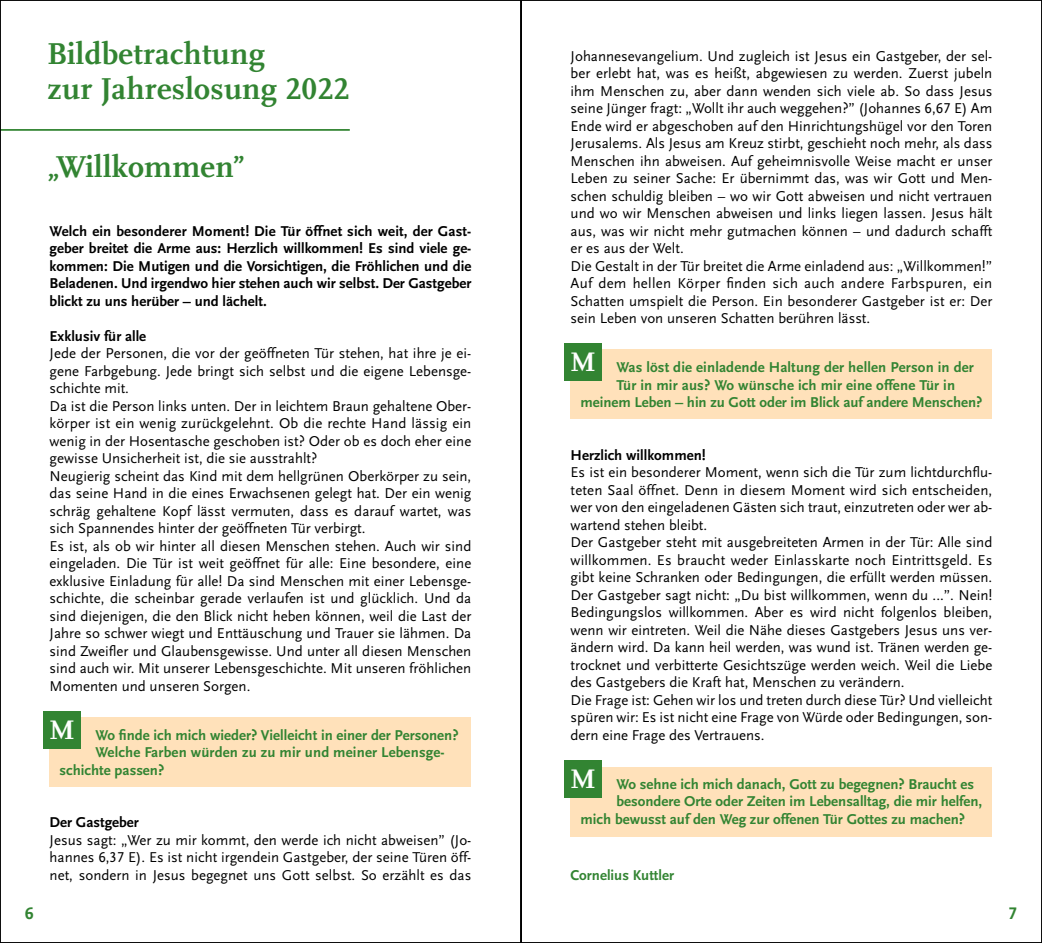
<style>
.page{position:relative;width:1042px;height:943px;background:#fff}
.page>*{position:absolute;margin:0;border:0;box-sizing:border-box;transform-origin:0 0}
.t1{font:700 31.5px/35px "Scala";letter-spacing:.01em;color:#328432}
.t2{font:700 28px "Scala";color:#fff}
.t3{font:700 17.5px "Scala Sans Figures";color:#328432}
.t4{font:14.88px/17.5px "Scala Sans";color:#000}
.t5{font:700 14.88px "Scala Sans";color:#328432}
.t6{font:700 14.88px/17.5px "Scala Sans";color:#000;text-align:justify}
.s1{font-family:"Scala Figures"}
.s2{font-weight:700}
.s3{font-family:"Scala Sans Caps"}
</style>
<div class="page">
<div style="left:570px;top:766px;width:422px;height:70px;background:#ffe1ba"></div>
<div style="left:564px;top:760px;width:37px;height:37px;background:#328432"></div>
<div style="left:50px;top:717px;width:421px;height:69px;background:#ffe1ba"></div>
<div style="left:43px;top:711px;width:38px;height:37px;background:#328432"></div>
<div style="left:570px;top:349px;width:422px;height:70px;background:#ffe1ba"></div>
<div style="left:564px;top:343px;width:37px;height:37px;background:#328432"></div>
<hr style="left:0;top:129px;width:350px;height:2px;background:#328432">
<p class="t1" style="left:47px;top:36px;width:304px">Bildbetrachtung<br>zur Jahreslosung <span class="s1">2022</span></p>
<p class="t1" style="left:47px;top:150px;width:200px">„Willkommen”</p>
<p class="t6" style="left:50px;top:222px;width:423px">Welch ein besonderer Moment! Die Tür öffnet sich weit, der Gast&shy;geber breitet die Arme aus: Herzlich willkommen! Es sind viele ge&shy;kommen: Die Mutigen und die Vorsichtigen, die Fröhlichen und die Beladenen. Und irgendwo hier stehen auch wir selbst. Der Gastgeber blickt zu uns herüber – und lächelt.</p>
<p class="t4" style="left:50px;top:327px;width:423px"><span class="s2">Exklusiv für alle<br></span>Jede der Personen, die vor der geöffneten Tür stehen, hat ihre je ei&shy;gene Farbgebung. Jede bringt sich selbst und die eigene Lebensge&shy;schichte mit.<br>Da ist die Person links unten. Der in leichtem Braun gehaltene Ober&shy;körper ist ein wenig zurückgelehnt. Ob die rechte Hand lässig ein wenig in der Hosentasche geschoben ist? Oder ob es doch eher eine gewisse Unsicherheit ist, die sie ausstrahlt?<br>Neugierig scheint das Kind mit dem hellgrünen Oberkörper zu sein, das seine Hand in die eines Erwachsenen gelegt hat. Der ein wenig schräg gehaltene Kopf lässt vermuten, dass es darauf wartet, was sich Spannendes hinter der geöffneten Tür verbirgt.<br>Es ist, als ob wir hinter all diesen Menschen stehen. Auch wir sind eingeladen. Die Tür ist weit geöffnet für alle: Eine besondere, eine exklusive Einladung für alle! Da sind Menschen mit einer Lebensge&shy;schichte, die scheinbar gerade verlaufen ist und glücklich. Und da sind diejenigen, die den Blick nicht heben können, weil die Last der Jahre so schwer wiegt und Enttäuschung und Trauer sie lähmen. Da sind Zweifler und Glaubensgewisse. Und unter all diesen Menschen sind auch wir. Mit unserer Lebensgeschichte. Mit unseren fröhlichen Momenten und unseren Sorgen.</p>
<p class="t5" style="left:96px;top:726px;width:364px">Wo finde ich mich wieder? Vielleicht in einer der Personen?</p>
<p class="t5" style="left:96px;top:744px;width:351px">Welche Farben würden zu zu mir und meiner Lebensge-</p>
<p class="t5" style="left:60px;top:761px;width:106px">schichte passen?</p>
<p class="t4" style="left:50px;top:813px;width:423px"><span class="s2">Der Gastgeber<br></span>Jesus sagt: „Wer zu mir kommt, den werde ich nicht abweisen” (Jo&shy;hannes <span class="s3">6,37 E</span>). Es ist nicht irgendein Gastgeber, der seine Türen öff&shy;net, sondern in Jesus begegnet uns Gott selbst. So erzählt es das</p>
<p class="t2" style="left:49px;top:713px;width:27px">M</p>
<p class="t4" style="left:570px;top:47px;width:423px">Johannesevangelium. Und zugleich ist Jesus ein Gastgeber, der sel&shy;ber erlebt hat, was es heißt, abgewiesen zu werden. Zuerst jubeln ihm Menschen zu, aber dann wenden sich viele ab. So dass Jesus seine Jünger fragt: „Wollt ihr auch weggehen?” (Johannes <span class="s3">6,67 E</span>) Am Ende wird er abgeschoben auf den Hinrichtungshügel vor den Toren Jerusalems. Als Jesus am Kreuz stirbt, geschieht noch mehr, als dass Menschen ihn abweisen. Auf geheimnisvolle Weise macht er unser Leben zu seiner Sache: Er übernimmt das, was wir Gott und Men&shy;schen schuldig bleiben – wo wir Gott abweisen und nicht vertrauen und wo wir Menschen abweisen und links liegen lassen. Jesus hält aus, was wir nicht mehr gutmachen können – und dadurch schafft er es aus der Welt.<br>Die Gestalt in der Tür breitet die Arme einladend aus: „Willkommen!” Auf dem hellen Körper finden sich auch andere Farbspuren, ein Schatten umspielt die Person. Ein besonderer Gastgeber ist er: Der sein Leben von unseren Schatten berühren lässt.</p>
<p class="t5" style="left:616px;top:359px;width:359px">Was löst die einladende Haltung der hellen Person in der</p>
<p class="t5" style="left:616px;top:377px;width:340px">Tür in mir aus? Wo wünsche ich mir eine offene Tür in</p>
<p class="t5" style="left:580px;top:394px;width:403px">meinem Leben – hin zu Gott oder im Blick auf andere Menschen?</p>
<p class="t2" style="left:570px;top:346px;width:27px">M</p>
<p class="t4" style="left:570px;top:446px;width:423px"><span class="s2">Herzlich willkommen!<br></span>Es ist ein besonderer Moment, wenn sich die Tür zum lichtdurchflu&shy;teten Saal öffnet. Denn in diesem Moment wird sich entscheiden, wer von den eingeladenen Gästen sich traut, einzutreten oder wer ab&shy;wartend stehen bleibt.<br>Der Gastgeber steht mit ausgebreiteten Armen in der Tür: Alle sind willkommen. Es braucht weder Einlasskarte noch Eintrittsgeld. Es gibt keine Schranken oder Bedingungen, die erfüllt werden müssen.<br>Der Gastgeber sagt nicht: „Du bist willkommen, wenn du ...”. Nein!<br>Bedingungslos willkommen. Aber es wird nicht folgenlos bleiben, wenn wir eintreten. Weil die Nähe dieses Gastgebers Jesus uns ver&shy;ändern wird. Da kann heil werden, was wund ist. Tränen werden ge&shy;trocknet und verbitterte Gesichtszüge werden weich. Weil die Liebe des Gastgebers die Kraft hat, Menschen zu verändern.<br>Die Frage ist: Gehen wir los und treten durch diese Tür? Und vielleicht spüren wir: Es ist nicht eine Frage von Würde oder Bedingungen, son&shy;dern eine Frage des Vertrauens.</p>
<p class="t5" style="left:616px;top:776px;width:359px">Wo sehne ich mich danach, Gott zu begegnen? Braucht es</p>
<p class="t5" style="left:616px;top:793px;width:367px">besondere Orte oder Zeiten im Lebensalltag, die mir helfen,</p>
<p class="t5" style="left:580px;top:811px;width:386px">mich bewusst auf den Weg zur offenen Tür Gottes zu machen?</p>
<p class="t2" style="left:570px;top:763px;width:27px">M</p>
<p class="t5" style="left:570px;top:867px;width:105px">Cornelius Kuttler</p>
<p class="t3" style="left:25px;top:905px;width:10px">6</p>
<p class="t3" style="left:1008px;top:905px;width:10px">7</p>
</div>
